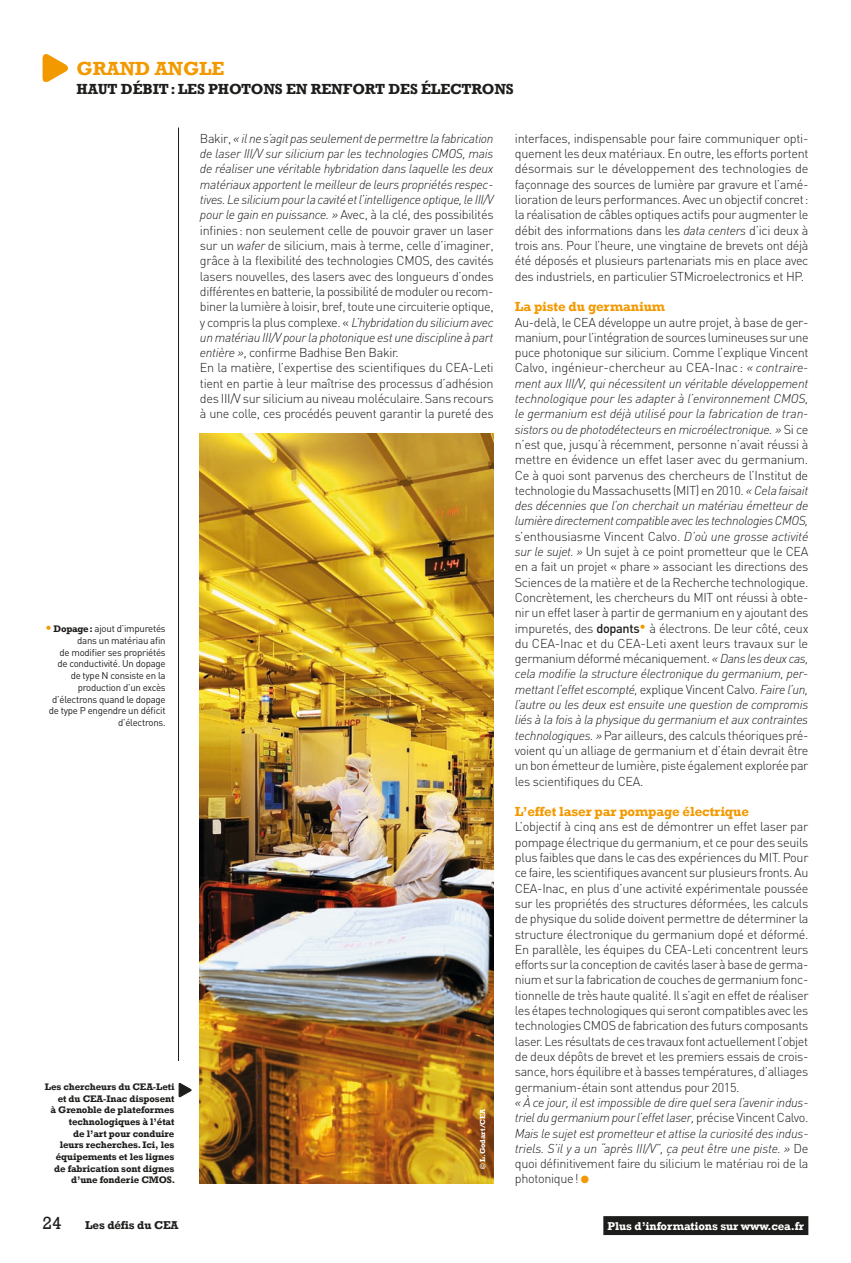
<style>
.page{position:relative;width:851px;height:1263px;background:#fff}
.page>*{position:absolute;margin:0;border:0;box-sizing:border-box;transform-origin:0 0}
.t1{font:700 19.5px "Rockwell";letter-spacing:-.01em;color:#f39900}
.t2{font:18px "Rockwell";color:#1d1d1b}
.t3{font:700 15px "Rockwell";letter-spacing:-.01em;color:#1d1d1b}
.t4{font:700 13.5px "Rockwell";letter-spacing:-.01em;color:#f39900}
.t5{font:300 12.75px/15.3px "DIN";letter-spacing:-.025em;color:#1d1d1b;text-align:justify}
.t6{font:italic 300 12.75px/15.3px "DIN";letter-spacing:-.015em;color:#1d1d1b;text-align:justify}
.t7{font:700 11.7px "Rockwell";letter-spacing:-.01em;color:#fff}
.t8{font:700 11.7px "Rockwell";letter-spacing:-.01em;color:#1d1d1b}
.t9{font:700 9.75px/11.7px "Rockwell";letter-spacing:-.01em;color:#1d1d1b;text-align:right}
.t10{font:9.75px/11.7px "DIN";letter-spacing:-.025em;color:#1d1d1b;text-align:right}
.t11{font:700 7.5px "Rockwell";color:#fff}
.s1{font-weight:300;font-size:12.75px;color:#f39900}
.s2{font-family:"Rockwell";font-weight:700}
.s3{font-style:italic}
.s4{font-weight:500}
.s5{font-weight:500;color:#f39900}
.s6{font-style:normal}
.s7{color:#f39900}
</style>
<div class="page">
<img style="left:200px;top:434px;width:293px;height:749px">
<hr style="left:178px;top:128px;width:1px;height:933px;background:#1d1d1b">
<svg style="left:178px;top:1083px;width:14px;height:15px"></svg>
<div style="left:603px;top:1216px;width:205px;height:19px;background:#1d1d1b"></div>
<svg style="left:42px;top:54px;width:27px;height:28px"></svg>
<h1 class="t1" style="left:77px;top:56px;width:149px">GRAND ANGLE</h1>
<p class="t3" style="left:77px;top:80px;width:438px">HAUT DÉBIT: LES PHOTONS EN RENFORT DES ÉLECTRONS</p>
<p class="t10" style="left:45px;top:623px;width:122px"><span class="s1">•</span> <span class="s2">Dopage:</span> ajout d’impuretés dans un matériau afin<br>de modifier ses propriétés<br>de conductivité. Un dopage de type N consiste en la production d’un excès d’électrons quand le dopage de type P engendre un déficit d’électrons.</p>
<p class="t9" style="left:45px;top:1080px;width:132px">Les chercheurs du CEA-Leti et du CEA-Inac disposent<br>à Grenoble de plateformes technologiques à l’état<br>de l’art pour conduire<br>leurs recherches. Ici, les équipements et les lignes de fabrication sont dignes d’une fonderie CMOS.</p>
<p class="t5" style="left:200px;top:130px;width:295px;text-align:left">Bakir, <span class="s3">« il ne s’agit pas seulement de permettre la fabrication de laser III/V sur silicium par les technologies CMOS, mais de réaliser une véritable hybridation dans laquelle les deux matériaux apportent le meilleur de leurs propriétés respec&shy;tives. Le silicium pour la cavité et l’intelligence optique, le III/V pour le gain en puissance. »</span> Avec, à la clé, des possibilités infinies: non seulement celle de pouvoir graver un laser sur un <span class="s3">wafer</span> de silicium, mais à terme, celle d’imaginer, grâce à la flexibilité des technologies CMOS, des cavités lasers nouvelles, des lasers avec des longueurs d’ondes différentes en batterie, la possibilité de moduler ou recom&shy;biner la lumière à loisir, bref, toute une circuiterie optique, y compris la plus complexe. « <span class="s3">L’hybridation du silicium avec un matériau III/V pour la photonique est une discipline à part entière »</span>, confirme Badhise Ben Bakir.<br>En la matière, l’expertise des scientifiques du CEA-Leti tient en partie à leur maîtrise des processus d’adhésion des III/V sur silicium au niveau moléculaire. Sans recours à une colle, ces procédés peuvent garantir la pureté des</p>
<p class="t5" style="left:514px;top:130px;width:295px">interfaces, indispensable pour faire communiquer opti&shy;quement les deux matériaux. En outre, les efforts portent désormais sur le développement des technologies de façonnage des sources de lumière par gravure et l’amé&shy;lioration de leurs performances. Avec un objectif concret: la réalisation de câbles optiques actifs pour augmenter le débit des informations dans les <span class="s3">data centers</span> d’ici deux à trois ans. Pour l’heure, une vingtaine de brevets ont déjà été déposés et plusieurs partenariats mis en place avec des industriels, en particulier STMicroelectronics et HP.</p>
<p class="t4" style="left:514px;top:298px;width:152px">La piste du germanium</p>
<p class="t5" style="left:514px;top:314px;width:295px">Au-delà, le CEA développe un autre projet, à base de ger&shy;manium, pour l’intégration de sources lumineuses sur une puce photonique sur silicium. Comme l’explique Vincent Calvo, ingénieur-chercheur au CEA-Inac: <span class="s3">« contraire&shy;ment aux III/V, qui nécessitent un véritable développement technologique pour les adapter à l’environnement CMOS, le germanium est déjà utilisé pour la fabrication de tran&shy;sistors ou de photodétecteurs en microélectronique. »</span> Si ce n’est que, jusqu’à récemment, personne n’avait réussi à mettre en évidence un effet laser avec du germanium.<br>Ce à quoi sont parvenus des chercheurs de l’Institut de technologie du Massachusetts (MIT) en 2010. <span class="s3">« Cela faisait des décennies que l’on cherchait un matériau émetteur de lumière directement compatible avec les technologies CMOS, </span>s’enthousiasme Vincent Calvo. <span class="s3">D’où une grosse activité sur le sujet. »</span> Un sujet à ce point prometteur que le CEA en a fait un projet « phare » associant les directions des Sciences de la matière et de la Recherche technologique.<br>Concrètement, les chercheurs du MIT ont réussi à obte&shy;nir un effet laser à partir de germanium en y ajoutant des impuretés, des <span class="s4">dopants</span><span class="s5">•</span> à électrons. De leur côté, ceux du CEA-Inac et du CEA-Leti axent leurs travaux sur le germanium déformé mécaniquement. <span class="s3">« Dans les deux cas, cela modifie la structure électronique du germanium, per&shy;mettant l’effet escompté,</span> explique Vincent Calvo. <span class="s3">Faire l’un, l’autre ou les deux est ensuite une question de compromis liés à la fois à la physique du germanium et aux contraintes technologiques. »</span> Par ailleurs, des calculs théoriques pré&shy;voient qu’un alliage de germanium et d’étain devrait être un bon émetteur de lumière, piste également explorée par les scientifiques du CEA.</p>
<p class="t4" style="left:514px;top:803px;width:236px">L’effet laser par pompage électrique</p>
<p class="t5" style="left:514px;top:819px;width:295px">L’objectif à cinq ans est de démontrer un effet laser par pompage électrique du germanium, et ce pour des seuils plus faibles que dans le cas des expériences du MIT. Pour ce faire, les scientifiques avancent sur plusieurs fronts. Au CEA-Inac, en plus d’une activité expérimentale poussée sur les propriétés des structures déformées, les calculs de physique du solide doivent permettre de déterminer la structure électronique du germanium dopé et déformé.<br>En parallèle, les équipes du CEA-Leti concentrent leurs efforts sur la conception de cavités laser à base de germa&shy;nium et sur la fabrication de couches de germanium fonc&shy;tionnelle de très haute qualité. Il s’agit en effet de réaliser les étapes technologiques qui seront compatibles avec les technologies CMOS de fabrication des futurs composants laser. Les résultats de ces travaux font actuellement l’objet de deux dépôts de brevet et les premiers essais de crois&shy;sance, hors équilibre et à basses températures, d’alliages germanium-étain sont attendus pour 2015.</p>
<p class="t6" style="left:514px;top:1094px;width:295px">« À ce jour, il est impossible de dire quel sera l’avenir indus&shy;triel du germanium pour l’effet laser, <span class="s6">précise Vincent Calvo.<br></span>Mais le sujet est prometteur et attise la curiosité des indus&shy;triels. S’il y a un “après III/V”, ça peut être une piste. » <span class="s6">De quoi définitivement faire du silicium le matériau roi de la photonique!</span> <span class="s7">●</span></p>
<p class="t11" style="left:478px;top:1169px;width:62px;rotate:-90deg">© L.Godart/CEA</p>
<h2 class="t2" style="left:43px;top:1212px;width:21px">24</h2>
<p class="t8" style="left:85px;top:1218px;width:95px">Les défis du CEA</p>
<p class="t7" style="left:607px;top:1218px;width:198px">Plus d’informations sur www.cea.fr</p>
</div>
